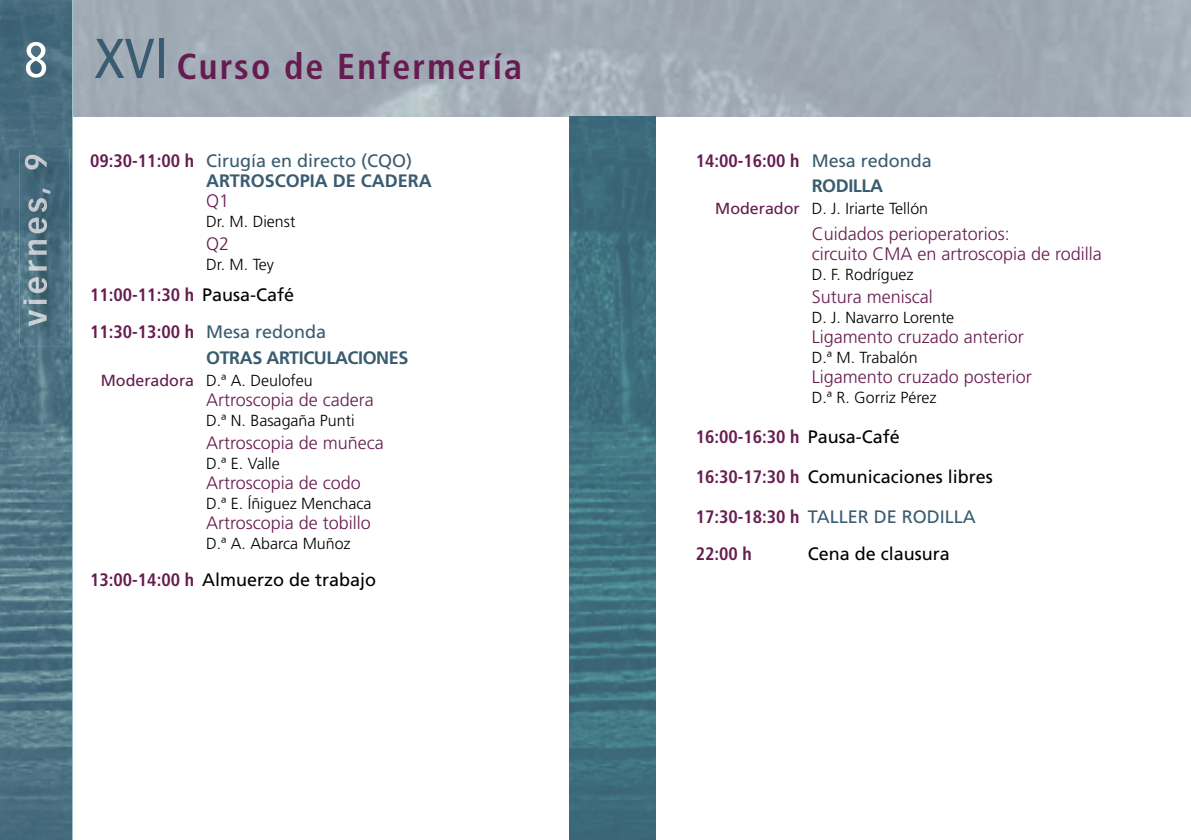
<style>
.page{position:relative;width:1191px;height:840px;background:#fff}
.page>*{position:absolute;margin:0;border:0;box-sizing:border-box;transform-origin:0 0}
.t1{font:condensed 50px "Frutiger";color:#fff}
.t2{font:700 condensed 36px "Frutiger";letter-spacing:.06em;color:#661c50}
.t3{font:300 18px/20px "Frutiger";color:#661c50}
.t4{font:700 condensed 18px/37px "Frutiger";color:#661c50}
.t5{font:18px "Frutiger";color:#000}
.t6{font:18px/20px "Frutiger";color:#3a5c70}
.t7{font:700 18px "Frutiger";letter-spacing:-.025em;color:#3a5c70}
.t8{font:300 16px "Frutiger";color:#000}
.s1{font-weight:400;font-size:56px;color:#3a5c70}
.s2{font-weight:700;font-stretch:condensed;color:#661c50}
.s3{font-weight:700}
.s4{font-weight:400;font-stretch:normal;color:#000}
.s5{font-weight:400;font-stretch:normal;color:#3a5c70}
.s6{font-weight:400;color:#661c50}
.s7{font-stretch:normal;color:#3a5c70}
</style>
<div class="page">
<img style="left:0;top:0;width:72px;height:839px">
<img style="left:20px;top:150px;width:49px;height:196px">
<svg style="left:23px;top:149px;width:27px;height:1px"></svg>
<img style="left:23px;top:150px;width:27px;height:176px">
<img style="left:569px;top:116px;width:86px;height:723px">
<h1 class="t1" style="left:24px;top:31px;width:25px">8</h1>
<h2 class="t2" style="left:94px;top:45px;width:429px"><span class="s1">XVI</span> Curso de Enfermería</h2>
<p class="t6" style="left:206px;top:150px;width:227px;text-indent:-116px"><span class="s2">09:30-11:00 h</span> Cirugía en directo (CQO)<br><span class="s3">ARTROSCOPIA DE CADERA</span></p>
<p class="t3" style="left:206px;top:191px;width:25px">Q1</p>
<p class="t8" style="left:206px;top:212px;width:91px">Dr. M. Dienst</p>
<p class="t3" style="left:206px;top:233px;width:25px">Q2</p>
<p class="t8" style="left:206px;top:255px;width:69px">Dr. M. Tey</p>
<p class="t4" style="left:90px;top:276px;width:238px">11:00-11:30 h <span class="s4">Pausa-Café<br></span>11:30-13:00 h <span class="s5">Mesa redonda</span></p>
<p class="t7" style="left:206px;top:347px;width:204px">OTRAS ARTICULACIONES</p>
<p class="t8" style="left:101px;top:371px;width:213px"><span class="s6">Moderadora</span> D.ª A. Deulofeu</p>
<p class="t3" style="left:206px;top:389px;width:169px">Artroscopia de cadera</p>
<p class="t8" style="left:206px;top:411px;width:150px">D.ª N. Basagaña Punti</p>
<p class="t3" style="left:206px;top:432px;width:179px">Artroscopia de muñeca</p>
<p class="t8" style="left:206px;top:454px;width:75px">D.ª E. Valle</p>
<p class="t3" style="left:206px;top:472px;width:156px">Artroscopia de codo</p>
<p class="t8" style="left:206px;top:494px;width:167px">D.ª E. Íñiguez Menchaca</p>
<p class="t3" style="left:206px;top:512px;width:166px">Artroscopia de tobillo</p>
<p class="t8" style="left:206px;top:534px;width:146px">D.ª A. Abarca Muñoz</p>
<p class="t5" style="left:90px;top:568px;width:288px"><span class="s2">13:00-14:00 h</span> Almuerzo de trabajo</p>
<p class="t4" style="left:811px;top:148px;width:122px;line-height:25.6px;text-indent:-116px">14:00-16:00 h <span class="s5">Mesa redonda<br></span><span class="s7">RODILLA</span></p>
<p class="t8" style="left:715px;top:200px;width:214px"><span class="s6">Moderador</span> D. J. Iriarte Tellón</p>
<p class="t3" style="left:811px;top:224px;width:292px">Cuidados perioperatorios:<br>circuito CMA en artroscopia de rodilla</p>
<p class="t8" style="left:811px;top:265px;width:103px">D. F. Rodríguez</p>
<p class="t3" style="left:811px;top:287px;width:122px">Sutura meniscal</p>
<p class="t8" style="left:811px;top:308px;width:144px">D. J. Navarro Lorente</p>
<p class="t3" style="left:811px;top:327px;width:214px">Ligamento cruzado anterior</p>
<p class="t8" style="left:811px;top:348px;width:107px">D.ª M. Trabalón</p>
<p class="t3" style="left:811px;top:367px;width:222px">Ligamento cruzado posterior</p>
<p class="t8" style="left:811px;top:388px;width:126px">D.ª R. Gorriz Pérez</p>
<p class="t4" style="left:695px;top:418px;width:206px">16:00-16:30 h <span class="s4">Pausa-Café</span></p>
<p class="t5" style="left:695px;top:466px;width:299px"><span class="s2">16:30-17:30 h</span> Comunicaciones libres</p>
<p class="t4" style="left:695px;top:498px;width:282px">17:30-18:30 h <span class="s5">TALLER DE RODILLA<br></span>22:00 h</p>
<p class="t5" style="left:807px;top:543px;width:144px">Cena de clausura</p>
</div>
